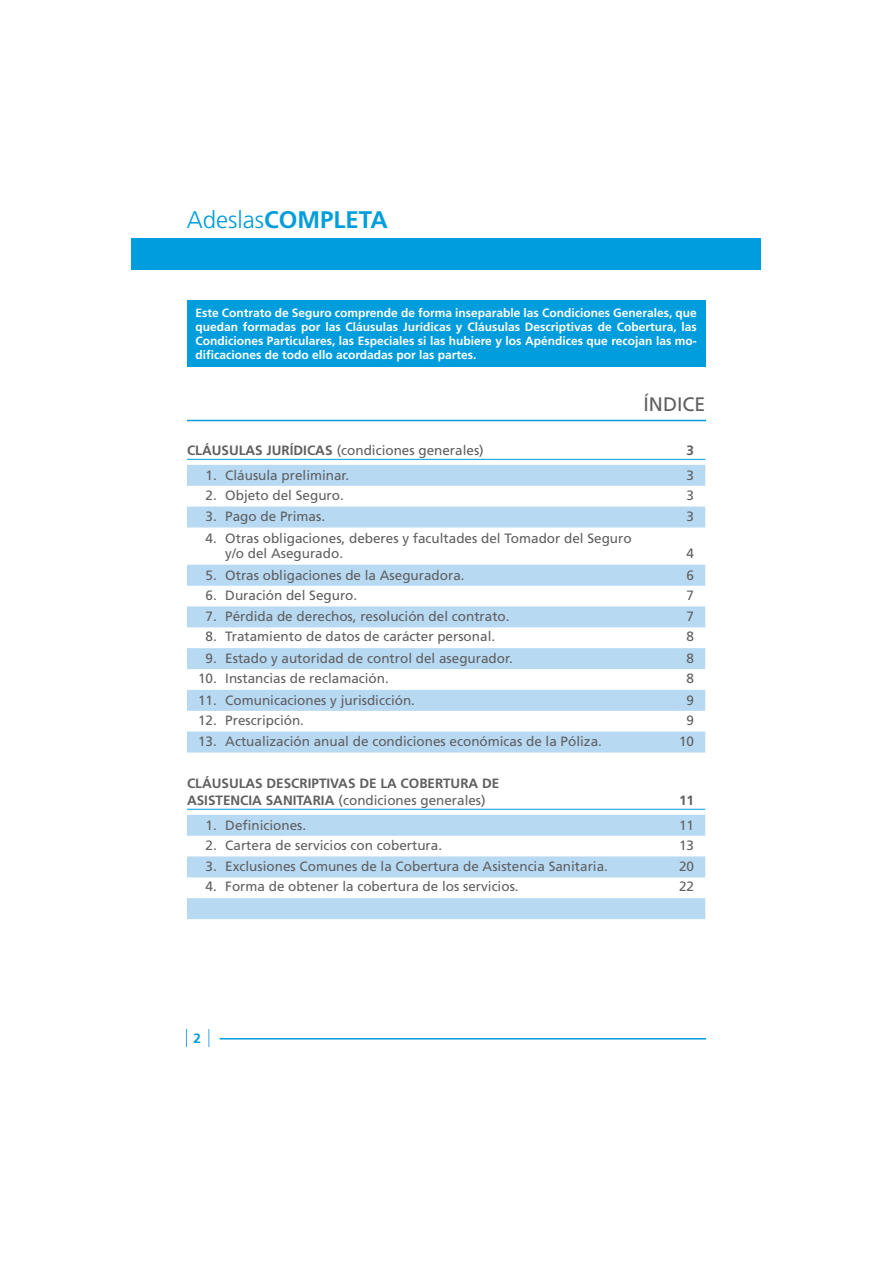
<style>
.page{position:relative;width:893px;height:1263px;background:#fff}
.page>*{position:absolute;margin:0;border:0;box-sizing:border-box;transform-origin:0 0}
.t1{font:700 24px "Frutiger";color:#009ddc}
.t2{font:19.5px "Frutiger";color:#5f6062}
.t3{font:13.5px/15px "Frutiger";color:#5f6062}
.t4{font:700 13.5px/16.5px "Frutiger";color:#5f6062}
.t5{font:700 13.5px "Frutiger";color:#009ddc}
.t6{font:700 12px/13.8px "Frutiger";color:#fff;text-align:justify}
.s1{font-weight:300}
.s2{font-weight:700}
.s3{font-weight:400}
</style>
<div class="page">
<div style="left:132px;top:238px;width:629px;height:32px;background:#009ddc"></div>
<svg style="left:208px;top:1029px;width:1px;height:18px"></svg>
<svg style="left:186px;top:1029px;width:1px;height:18px"></svg>
<hr style="left:220px;top:1038px;width:486px;height:2px;background:#009ddc">
<div style="left:187px;top:300px;width:518px;height:67px;background:#009ddc"></div>
<hr style="left:187px;top:420px;width:519px;height:1px;background:#009ddc">
<hr style="left:187px;top:459px;width:518px;height:1px;background:#009ddc">
<div style="left:187px;top:465px;width:518px;height:21px;background:#b8d9f2"></div>
<div style="left:187px;top:507px;width:518px;height:21px;background:#b8d9f2"></div>
<div style="left:187px;top:565px;width:518px;height:21px;background:#b8d9f2"></div>
<div style="left:187px;top:606px;width:518px;height:21px;background:#b8d9f2"></div>
<div style="left:187px;top:648px;width:518px;height:21px;background:#b8d9f2"></div>
<div style="left:187px;top:690px;width:518px;height:21px;background:#b8d9f2"></div>
<div style="left:187px;top:732px;width:518px;height:21px;background:#b8d9f2"></div>
<hr style="left:187px;top:809px;width:518px;height:1px;background:#009ddc">
<div style="left:187px;top:815px;width:518px;height:21px;background:#b8d9f2"></div>
<div style="left:187px;top:856px;width:518px;height:21px;background:#b8d9f2"></div>
<div style="left:187px;top:898px;width:518px;height:21px;background:#b8d9f2"></div>
<h1 class="t1" style="left:187px;top:210px;width:202px"><span class="s1">Adeslas</span>COMPLETA</h1>
<p class="t6" style="left:195px;top:307px;width:503px">Este Contrato de Seguro comprende de forma inseparable las Condiciones Generales, que quedan formadas por las Cláusulas Jurídicas y Cláusulas Descriptivas de Cobertura, las Condiciones Particulares, las Especiales si las hubiere y los Apéndices que recojan las mo&shy;dificaciones de todo ello acordadas por las partes.</p>
<h2 class="t2" style="left:643px;top:396px;width:63px">ÍNDICE</h2>
<p class="t3" style="left:187px;top:444px;width:298px"><span class="s2">CLÁUSULAS JURÍDICAS</span> (condiciones generales)</p>
<p class="t4" style="left:686px;top:443px;width:9px">3</p>
<p class="t3" style="left:205px;top:469px;width:145px">1. Cláusula preliminar.</p>
<p class="t3" style="left:686px;top:469px;width:9px">3</p>
<p class="t3" style="left:205px;top:489px;width:140px">2. Objeto del Seguro.</p>
<p class="t3" style="left:686px;top:489px;width:9px">3</p>
<p class="t3" style="left:205px;top:510px;width:121px">3. Pago de Primas.</p>
<p class="t3" style="left:686px;top:510px;width:9px">3</p>
<p class="t3" style="left:225px;top:532px;width:408px;text-indent:-20px">4. Otras obligaciones, deberes y facultades del Tomador del Seguro y/o del Asegurado.</p>
<p class="t3" style="left:686px;top:547px;width:9px">4</p>
<p class="t3" style="left:205px;top:568px;width:261px">5. Otras obligaciones de la Aseguradora.</p>
<p class="t3" style="left:686px;top:568px;width:9px">6</p>
<p class="t3" style="left:205px;top:589px;width:153px">6. Duración del Seguro.</p>
<p class="t3" style="left:686px;top:589px;width:9px">7</p>
<p class="t3" style="left:205px;top:610px;width:306px">7. Pérdida de derechos, resolución del contrato.</p>
<p class="t3" style="left:686px;top:610px;width:9px">7</p>
<p class="t3" style="left:205px;top:630px;width:291px">8. Tratamiento de datos de carácter personal.</p>
<p class="t3" style="left:686px;top:630px;width:9px">8</p>
<p class="t3" style="left:205px;top:652px;width:309px">9. Estado y autoridad de control del asegurador.</p>
<p class="t3" style="left:686px;top:652px;width:9px">8</p>
<p class="t3" style="left:198px;top:672px;width:192px">10. Instancias de reclamación.</p>
<p class="t3" style="left:686px;top:672px;width:9px">8</p>
<p class="t3" style="left:198px;top:694px;width:219px">11. Comunicaciones y jurisdicción.</p>
<p class="t3" style="left:686px;top:694px;width:9px">9</p>
<p class="t3" style="left:198px;top:714px;width:108px">12. Prescripción.</p>
<p class="t3" style="left:686px;top:714px;width:9px">9</p>
<p class="t3" style="left:198px;top:735px;width:405px">13. Actualización anual de condiciones económicas de la Póliza.</p>
<p class="t3" style="left:679px;top:735px;width:17px">10</p>
<p class="t4" style="left:187px;top:776px;width:314px">CLÁUSULAS DESCRIPTIVAS DE LA COBERTURA DE<br>ASISTENCIA SANITARIA <span class="s3">(condiciones generales)</span></p>
<p class="t4" style="left:679px;top:793px;width:17px">11</p>
<p class="t3" style="left:205px;top:818px;width:102px">1. Definiciones.</p>
<p class="t3" style="left:679px;top:818px;width:17px">11</p>
<p class="t3" style="left:205px;top:839px;width:238px">2. Cartera de servicios con cobertura.</p>
<p class="t3" style="left:679px;top:839px;width:17px">13</p>
<p class="t3" style="left:205px;top:860px;width:404px">3. Exclusiones Comunes de la Cobertura de Asistencia Sanitaria.</p>
<p class="t3" style="left:679px;top:860px;width:17px">20</p>
<p class="t3" style="left:205px;top:880px;width:315px">4. Forma de obtener la cobertura de los servicios.</p>
<p class="t3" style="left:679px;top:880px;width:17px">22</p>
<p class="t5" style="left:194px;top:1032px;width:9px">2</p>
</div>
